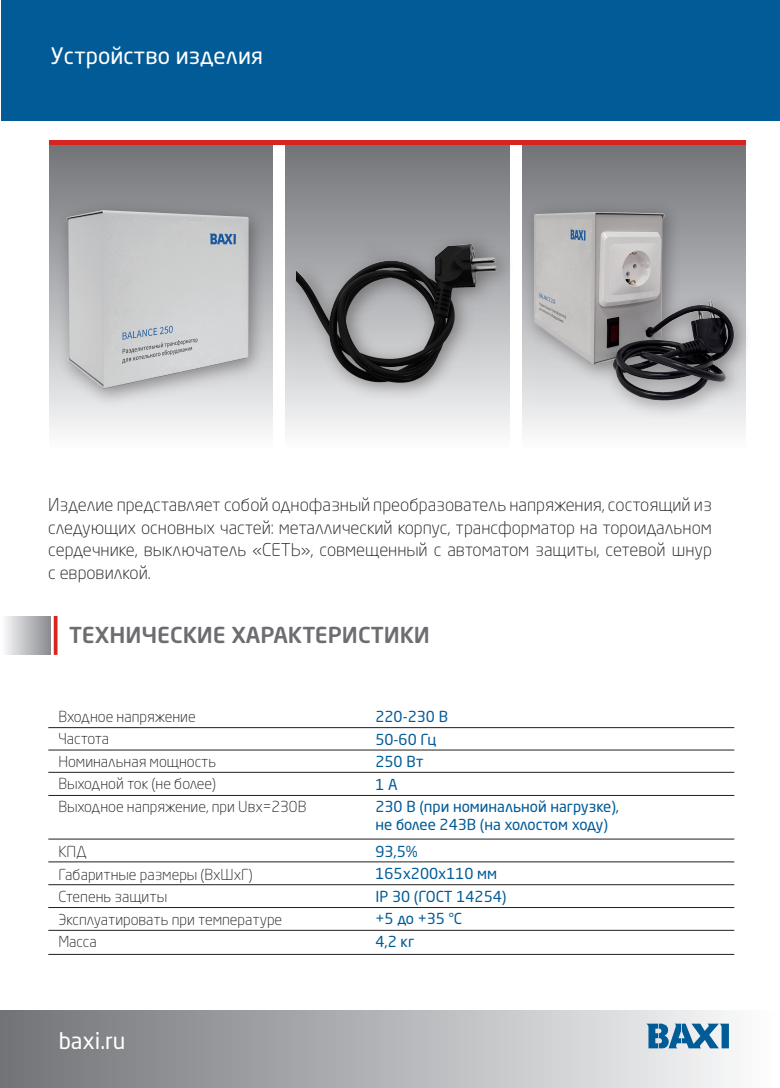
<style>
.page{position:relative;width:780px;height:1088px;background:#fff}
.page>*{position:absolute;margin:0;border:0;box-sizing:border-box;transform-origin:0 0}
.t1{font:22.5px "Neo Sans Pro";color:#fff}
.t2{font:500 21.75px "Neo Sans Pro";color:#6c6d70}
.t3{font:300 17.5px/22.5px "Neo Sans Pro";color:#231f20;text-align:justify}
.t4{font:300 15px/22.5px "Neo Sans Pro";color:#231f20}
.t5{font:15px/22.5px "Neo Sans Pro";color:#005b97}
</style>
<div class="page">
<div style="left:0;top:1010px;width:780px;height:78px;background:linear-gradient(to right,#707276,#fafbfc)"></div>
<svg style="left:646px;top:1023px;width:82px;height:25px;background:#5b93b8"></svg>
<div style="left:1px;top:0;width:779px;height:120px;background:#005b97"></div>
<hr style="left:48px;top:727px;width:686px;height:1px;background:#231f20">
<hr style="left:48px;top:750px;width:686px;height:1px;background:#231f20">
<hr style="left:48px;top:772px;width:686px;height:1px;background:#231f20">
<hr style="left:48px;top:795px;width:686px;height:1px;background:#231f20">
<hr style="left:48px;top:839px;width:686px;height:1px;background:#231f20">
<hr style="left:48px;top:861px;width:686px;height:1px;background:#231f20">
<hr style="left:48px;top:884px;width:686px;height:1px;background:#231f20">
<hr style="left:48px;top:907px;width:686px;height:1px;background:#231f20">
<hr style="left:48px;top:930px;width:686px;height:1px;background:#231f20">
<hr style="left:48px;top:954px;width:686px;height:1px;background:#231f20">
<svg style="left:49px;top:145px;width:223px;height:287px"></svg>
<svg style="left:286px;top:145px;width:223px;height:287px;background:#9c9ea0"></svg>
<svg style="left:522px;top:145px;width:223px;height:287px;background:#8d8e91"></svg>
<div style="left:49px;top:140px;width:696px;height:5px;background:#d7241f"></div>
<hr style="left:54px;top:616px;width:3px;height:39px;background:#d7241f">
<div style="left:1px;top:616px;width:50px;height:39px;background:linear-gradient(to right,#fcfdfe,#8a8c90)"></div>
<img style="left:285px;top:226px;width:225px;height:182px">
<img style="left:297px;top:217px;width:212px;height:184px">
<img style="left:522px;top:194px;width:224px;height:230px">
<img style="left:522px;top:205px;width:223px;height:199px">
<img style="left:49px;top:194px;width:224px;height:220px">
<img style="left:58px;top:205px;width:205px;height:183px">
<p class="t1" style="left:51px;top:42px;width:214px">Устройство изделия</p>
<p class="t3" style="left:48px;top:493px;width:665px">Изделие представляет собой однофазный преобразователь напряжения, состоящий из следующих основных частей: металлический корпус, трансформатор на тороидальном сердечнике, выключатель «СЕТЬ», совмещенный с автоматом защиты, сетевой шнур с евровилкой.</p>
<p class="t2" style="left:69px;top:621px;width:362px">ТЕХНИЧЕСКИЕ ХАРАКТЕРИСТИКИ</p>
<p class="t4" style="left:58px;top:705px;width:249px">Входное напряжение<br>Частота<br>Номинальная мощность<br>Выходной ток (не более)<br>Выходное напряжение, при Uвх=230В</p>
<p class="t4" style="left:58px;top:840px;width:225px">КПД<br>Габаритные размеры (ВхШхГ)<br>Степень защиты<br>Эксплуатировать при температуре<br>Масса</p>
<p class="t1" style="left:59px;top:1027px;width:68px">baxi.ru</p>
<p class="t5" style="left:375px;top:705px;width:245px">220-230 В<br>50-60 Гц<br>250 Вт<br>1 А<br>230 В (при номинальной нагрузке),</p>
<p class="t5" style="left:375px;top:811px;width:234px;line-height:26.2px">не более 243В (на холостом ходу)<br>93,5%</p>
<p class="t5" style="left:375px;top:862px;width:132px">165х200х110 мм<br>IP 30 (ГОСТ 14254) +5 до +35 °С<br>4,2 кг</p>
</div>
